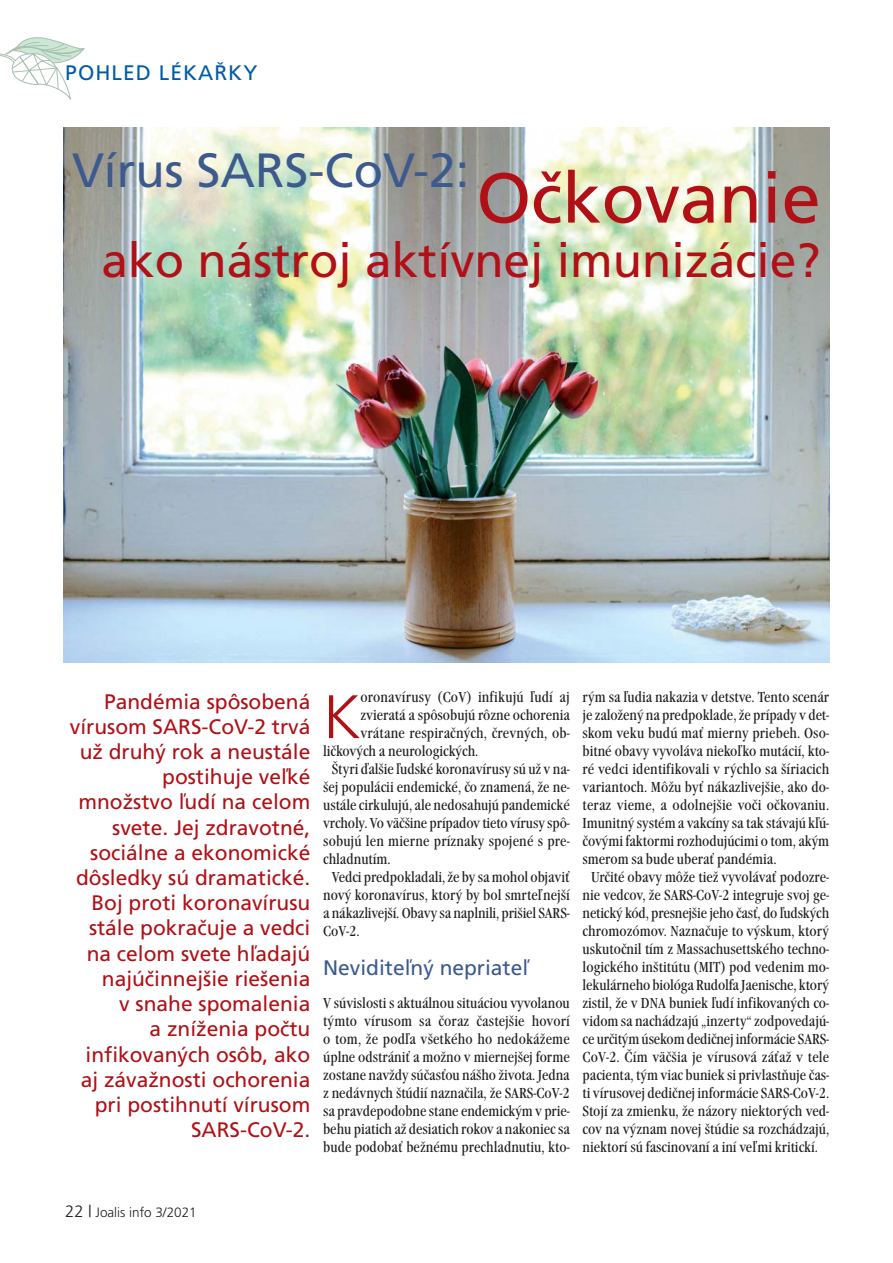
<style>
.page{position:relative;width:893px;height:1263px;background:#fff}
.page>*{position:absolute;margin:0;border:0;box-sizing:border-box;transform-origin:0 0}
.t1{font:70.5px "Frutiger CE";color:#b01016}
.t2{font:300 61.35px "Frutiger CE";color:#b01016}
.t3{font:48px "Frutiger CE";color:#b01016}
.t4{font:48px "Frutiger CE";color:#3c5a8d}
.t5{font:21px/25.2px "Frutiger CE";color:#b01016;text-align:right}
.t6{font:21px "Frutiger CE";color:#3c5a8d}
.t7{font:21px "Frutiger CE";letter-spacing:.05em;color:#005aaa}
.t8{font:condensed 15px/18px "Garamond Itc TCE";color:#231f20;text-align:justify}
.t9{font:300 13.5px "Frutiger CE";color:#231f20}
.s1{font-size:16.5px}
</style>
<div class="page">
<svg style="left:0;top:37px;width:85px;height:63px"></svg>
<img style="left:64px;top:128px;width:765px;height:534px">
<h3 class="t7" style="left:65px;top:64px;width:194px">POHLED LÉKAŘKY</h3>
<h3 class="t4" style="left:72px;top:151px;width:398px">Vírus SARS-CoV-2:</h3>
<h1 class="t1" style="left:476px;top:170px;width:346px">Očkovanie</h1>
<h3 class="t3" style="left:101px;top:241px;width:721px">ako nástroj aktívnej imunizácie?</h3>
<p class="t5" style="left:70px;top:690px;width:242px">Pandémia spôsobená vírusom SARS-CoV-2 trvá už druhý rok a neustále postihuje veľké množstvo ľudí na celom svete. Jej zdravotné, sociálne a ekonomické dôsledky sú dramatické.<br>Boj proti koronavírusu stále pokračuje a vedci na celom svete hľadajú najúčinnejšie riešenia<br>v snahe spomalenia<br>a zníženia počtu infikovaných osôb, ako aj závažnosti ochorenia pri postihnutí vírusom<br>SARS-CoV-2.</p>
<h2 class="t2" style="left:323px;top:692px;width:39px">K</h2>
<p class="t8" style="left:360px;top:689px;width:211px">oronavírusy (CoV) infikujú ľudí aj</p>
<p class="t8" style="left:360px;top:707px;width:211px">zvieratá a spôsobujú rôzne ochorenia</p>
<p class="t8" style="left:360px;top:725px;width:211px">vrátane respiračných, črevných, ob-</p>
<p class="t8" style="left:323px;top:743px;width:157px">ličkových a neurologických.</p>
<p class="t8" style="left:332px;top:761px;width:240px">Štyri ďalšie ľudské koronavírusy sú už v na-</p>
<p class="t8" style="left:323px;top:779px;width:248px">šej populácii endemické, čo znamená, že ne-</p>
<p class="t8" style="left:323px;top:797px;width:248px">ustále cirkulujú, ale nedosahujú pandemické</p>
<p class="t8" style="left:323px;top:815px;width:248px">vrcholy. Vo väčšine prípadov tieto vírusy spô-</p>
<p class="t8" style="left:323px;top:833px;width:248px">sobujú len mierne príznaky spojené s pre-</p>
<p class="t8" style="left:323px;top:851px;width:69px">chladnutím.</p>
<p class="t8" style="left:332px;top:869px;width:240px">Vedci predpokladali, že by sa mohol objaviť</p>
<p class="t8" style="left:323px;top:887px;width:248px">nový koronavírus, ktorý by bol smrteľnejší</p>
<p class="t8" style="left:323px;top:905px;width:248px">a nákazlivejší. Obavy sa naplnili, prišiel SARS-</p>
<p class="t8" style="left:323px;top:923px;width:38px">CoV-2.</p>
<h3 class="t6" style="left:323px;top:959px;width:207px">Neviditeľný nepriateľ</h3>
<p class="t8" style="left:323px;top:995px;width:248px">V súvislosti s aktuálnou situáciou vyvolanou týmto vírusom sa čoraz častejšie hovorí o tom, že podľa všetkého ho nedokážeme úplne odstrániť a možno v miernejšej forme zostane navždy súčasťou nášho života. Jedna z nedávnych štúdií naznačila, že SARS-CoV-2 sa pravdepodobne stane endemickým v prie&shy;behu piatich až desiatich rokov a nakoniec sa bude podobať bežnému prechladnutiu, kto-</p>
<p class="t8" style="left:583px;top:689px;width:248px">rým sa ľudia nakazia v detstve. Tento scenár</p>
<p class="t8" style="left:583px;top:707px;width:248px">je založený na predpoklade, že prípady v det-</p>
<p class="t8" style="left:583px;top:725px;width:248px">skom veku budú mať mierny priebeh. Oso-</p>
<p class="t8" style="left:583px;top:743px;width:248px">bitné obavy vyvoláva niekoľko mutácií, kto-</p>
<p class="t8" style="left:583px;top:761px;width:248px">ré vedci identifikovali v rýchlo sa šíriacich</p>
<p class="t8" style="left:583px;top:779px;width:248px">variantoch. Môžu byť nákazlivejšie, ako do-</p>
<p class="t8" style="left:583px;top:797px;width:248px">teraz vieme, a odolnejšie voči očkovaniu.</p>
<p class="t8" style="left:583px;top:815px;width:248px">Imunitný systém a vakcíny sa tak stávajú kľú-</p>
<p class="t8" style="left:583px;top:833px;width:248px">čovými faktormi rozhodujúcimi o tom, akým</p>
<p class="t8" style="left:583px;top:851px;width:195px">smerom sa bude uberať pandémia.</p>
<p class="t8" style="left:591px;top:869px;width:240px">Určité obavy môže tiež vyvolávať podozre-</p>
<p class="t8" style="left:583px;top:887px;width:248px">nie vedcov, že SARS-CoV-2 integruje svoj ge-</p>
<p class="t8" style="left:583px;top:905px;width:248px">netický kód, presnejšie jeho časť, do ľudských</p>
<p class="t8" style="left:583px;top:923px;width:248px">chromozómov. Naznačuje to výskum, ktorý</p>
<p class="t8" style="left:583px;top:941px;width:248px">uskutočnil tím z Massachusettského techno-</p>
<p class="t8" style="left:583px;top:959px;width:248px">logického inštitútu (MIT) pod vedenim mo-</p>
<p class="t8" style="left:583px;top:977px;width:248px">lekulárneho biológa Rudolfa Jaenische, ktorý</p>
<p class="t8" style="left:583px;top:995px;width:248px">zistil, že v DNA buniek ľudí infikovaných co-</p>
<p class="t8" style="left:583px;top:1013px;width:248px">vidom sa nachádzajú „inzerty“ zodpovedajú-</p>
<p class="t8" style="left:583px;top:1031px;width:248px">ce určitým úsekom dedičnej informácie SARS-</p>
<p class="t8" style="left:583px;top:1049px;width:248px">CoV-2. Čím väčšia je vírusová záťaž v tele</p>
<p class="t8" style="left:583px;top:1067px;width:248px">pacienta, tým viac buniek si privlastňuje čas-</p>
<p class="t8" style="left:583px;top:1085px;width:248px">ti vírusovej dedičnej informácie SARS-CoV-2.</p>
<p class="t8" style="left:583px;top:1103px;width:248px">Stojí za zmienku, že názory niektorých ved-</p>
<p class="t8" style="left:583px;top:1121px;width:248px">cov na význam novej štúdie sa rozchádzajú,</p>
<p class="t8" style="left:583px;top:1139px;width:237px">niektorí sú fascinovaní a iní veľmi kritickí.</p>
<p class="t9" style="left:65px;top:1207px;width:133px"><span class="s1">22 |</span> Joalis info 3/2021</p>
</div>
